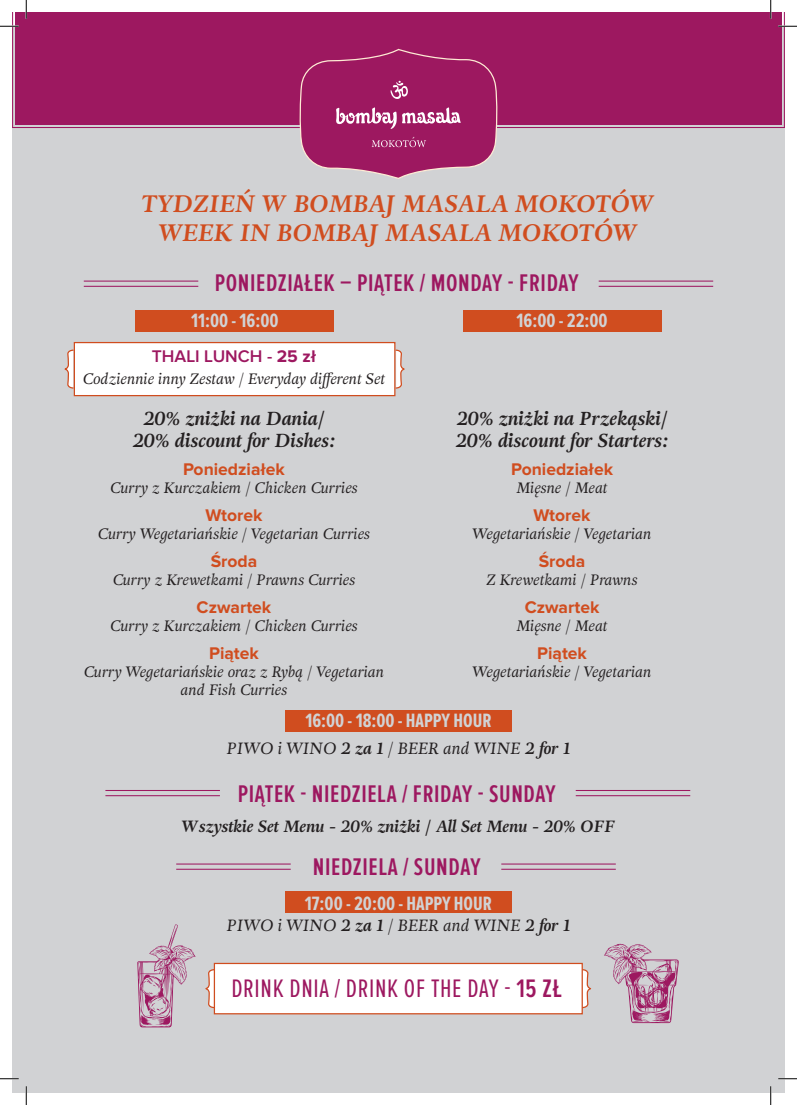
<style>
.page{position:relative;width:797px;height:1105px;background:#fff}
.page>*{position:absolute;margin:0;border:0;box-sizing:border-box;transform-origin:0 0}
.Grupa_dan{font:26.25px "Proxima Nova Ex Cn";letter-spacing:.025em;color:#9d1860}
.Grupa_dan-2{font:600 25px "Proxima Nova Ex Cn";letter-spacing:.025em;color:#9d1860}
.Grupa_dan-3{font:italic 700 23.75px "Adriane Text";color:#d04d1f}
.Nazwa_sniadania{font:700 20px "Proxima Nova Ex Cn";color:#d1d2d4}
.t1{font:italic 700 18.75px "Adriane Text";color:#231f20}
.Nazwa_sniadania-2{font:700 17.5px "Proxima Nova";color:#d04d1f}
.Nazwa_dania{font:600 17.5px "Proxima Nova";color:#9d1860}
.t2{font:16.25px "Adriane Swash";color:#231f20}
.t3{font:italic 700 16.25px "Adriane Text";color:#231f20}
.t4{font:15px/18px "Adriane Swash";color:#231f20;text-align:center}
.s1{font-weight:700}
.s2{font-family:"Adriane Text";font-weight:700;font-style:italic}
.s3{font-weight:600}
</style>
<div class="page">
<div style="left:12px;top:26px;width:773px;height:1067px;background:#d1d2d4"></div>
<svg style="left:12px;top:12px;width:773px;height:116px"></svg>
<div style="left:17px;top:12px;width:762px;height:111px;background:#9d1860"></div>
<svg style="left:205px;top:968px;width:9px;height:41px"></svg>
<svg style="left:583px;top:969px;width:9px;height:40px"></svg>
<div style="left:214px;top:963px;width:369px;height:51px;background:#fff;border:1px solid #d04d1f"></div>
<svg style="left:64px;top:349px;width:10px;height:40px"></svg>
<svg style="left:395px;top:349px;width:10px;height:40px"></svg>
<div style="left:74px;top:342px;width:321px;height:54px;background:#fff;border:1px solid #d04d1f"></div>
<div style="left:135px;top:310px;width:199px;height:22px;background:#d04d1f"></div>
<div style="left:462px;top:310px;width:199px;height:22px;background:#d04d1f"></div>
<div style="left:285px;top:710px;width:226px;height:21px;background:#d04d1f"></div>
<div style="left:285px;top:892px;width:226px;height:21px;background:#d04d1f"></div>
<hr style="left:598px;top:281px;width:115px;height:1px;background:#9d1860">
<hr style="left:598px;top:286px;width:115px;height:1px;background:#9d1860">
<hr style="left:575px;top:790px;width:115px;height:1px;background:#9d1860">
<hr style="left:575px;top:795px;width:115px;height:1px;background:#9d1860">
<hr style="left:501px;top:863px;width:115px;height:1px;background:#9d1860">
<hr style="left:501px;top:869px;width:115px;height:1px;background:#9d1860">
<hr style="left:84px;top:281px;width:114px;height:1px;background:#9d1860">
<hr style="left:84px;top:286px;width:114px;height:1px;background:#9d1860">
<hr style="left:105px;top:790px;width:115px;height:1px;background:#9d1860">
<hr style="left:105px;top:795px;width:115px;height:1px;background:#9d1860">
<hr style="left:176px;top:863px;width:115px;height:1px;background:#9d1860">
<hr style="left:176px;top:869px;width:115px;height:1px;background:#9d1860">
<svg style="left:137px;top:924px;width:59px;height:103px"></svg>
<svg style="left:604px;top:944px;width:74px;height:79px"></svg>
<svg style="left:0;top:25px;width:19px;height:2px"></svg>
<svg style="left:778px;top:25px;width:19px;height:2px"></svg>
<svg style="left:0;top:1078px;width:19px;height:1px"></svg>
<svg style="left:778px;top:1078px;width:19px;height:1px"></svg>
<svg style="left:25px;top:0;width:2px;height:19px"></svg>
<svg style="left:25px;top:1086px;width:2px;height:19px"></svg>
<svg style="left:770px;top:0;width:1px;height:19px"></svg>
<svg style="left:770px;top:1086px;width:1px;height:19px"></svg>
<svg style="left:299px;top:49px;width:199px;height:130px;background:#a73673"></svg>
<p class="Grupa_dan-3" style="left:142px;top:187px;width:514px">TYDZIEŃ W BOMBAJ MASALA MOKOTÓW</p>
<p class="Grupa_dan-3" style="left:159px;top:216px;width:480px">WEEK IN BOMBAJ MASALA MOKOTÓW</p>
<p class="Grupa_dan-2" style="left:215px;top:268px;width:365px">PONIEDZIAŁEK – PIĄTEK / MONDAY - FRIDAY</p>
<p class="Nazwa_sniadania" style="left:191px;top:310px;width:89px">11:00 - 16:00</p>
<p class="Nazwa_sniadania" style="left:516px;top:310px;width:93px">16:00 - 22:00</p>
<p class="Nazwa_dania" style="left:152px;top:349px;width:166px">THALI LUNCH - <span class="s1">25 zł</span></p>
<p class="t4" style="left:83px;top:370px;width:304px">Codziennie inny Zestaw / Everyday different Set</p>
<p class="t1" style="left:143px;top:405px;width:183px">20% zniżki na Dania/</p>
<p class="t1" style="left:132px;top:427px;width:205px">20% discount for Dishes:</p>
<p class="Nazwa_sniadania-2" style="left:183px;top:461px;width:103px">Poniedziałek</p>
<p class="t4" style="left:110px;top:479px;width:249px">Curry z Kurczakiem / Chicken Curries</p>
<p class="Nazwa_sniadania-2" style="left:205px;top:507px;width:59px">Wtorek</p>
<p class="t4" style="left:98px;top:525px;width:273px">Curry Wegetariańskie / Vegetarian Curries</p>
<p class="Nazwa_sniadania-2" style="left:211px;top:553px;width:48px">Środa</p>
<p class="t4" style="left:113px;top:571px;width:244px">Curry z Krewetkami / Prawns Curries</p>
<p class="Nazwa_sniadania-2" style="left:197px;top:599px;width:76px">Czwartek</p>
<p class="t4" style="left:110px;top:617px;width:249px">Curry z Kurczakiem / Chicken Curries</p>
<p class="Nazwa_sniadania-2" style="left:209px;top:646px;width:51px">Piątek</p>
<p class="t4" style="left:84px;top:663px;width:302px">Curry Wegetariańskie oraz z Rybą / Vegetarian and Fish Curries</p>
<p class="t1" style="left:456px;top:405px;width:213px">20% zniżki na Przekąski/</p>
<p class="t1" style="left:455px;top:427px;width:215px">20% discount for Starters:</p>
<p class="Nazwa_sniadania-2" style="left:511px;top:461px;width:103px">Poniedziałek</p>
<p class="t4" style="left:516px;top:479px;width:93px">Mięsne / Meat</p>
<p class="Nazwa_sniadania-2" style="left:533px;top:507px;width:59px">Wtorek</p>
<p class="t4" style="left:472px;top:525px;width:180px">Wegetariańskie / Vegetarian</p>
<p class="Nazwa_sniadania-2" style="left:539px;top:553px;width:48px">Środa</p>
<p class="t4" style="left:486px;top:571px;width:153px">Z Krewetkami / Prawns</p>
<p class="Nazwa_sniadania-2" style="left:524px;top:599px;width:76px">Czwartek</p>
<p class="t4" style="left:516px;top:617px;width:93px">Mięsne / Meat</p>
<p class="Nazwa_sniadania-2" style="left:537px;top:646px;width:51px">Piątek</p>
<p class="t4" style="left:472px;top:663px;width:180px">Wegetariańskie / Vegetarian</p>
<p class="Nazwa_sniadania" style="left:305px;top:709px;width:188px">16:00 - 18:00 - HAPPY HOUR</p>
<p class="t2" style="left:227px;top:738px;width:344px">PIWO i WINO <span class="s2">2 za 1</span> / BEER and WINE <span class="s2">2 for 1</span></p>
<p class="Grupa_dan-2" style="left:238px;top:779px;width:319px">PIĄTEK - NIEDZIELA / FRIDAY - SUNDAY</p>
<p class="t3" style="left:182px;top:815px;width:435px">Wszystkie Set Menu - 20% zniżki / All Set Menu - 20% OFF</p>
<p class="Grupa_dan-2" style="left:313px;top:853px;width:169px">NIEDZIELA / SUNDAY</p>
<p class="Nazwa_sniadania" style="left:305px;top:892px;width:189px">17:00 - 20:00 - HAPPY HOUR</p>
<p class="t2" style="left:227px;top:916px;width:344px">PIWO i WINO <span class="s2">2 za 1</span> / BEER and WINE <span class="s2">2 for 1</span></p>
<p class="Grupa_dan" style="left:231px;top:973px;width:332px">DRINK DNIA / DRINK OF THE DAY - <span class="s3">15 ZŁ</span></p>
</div>
